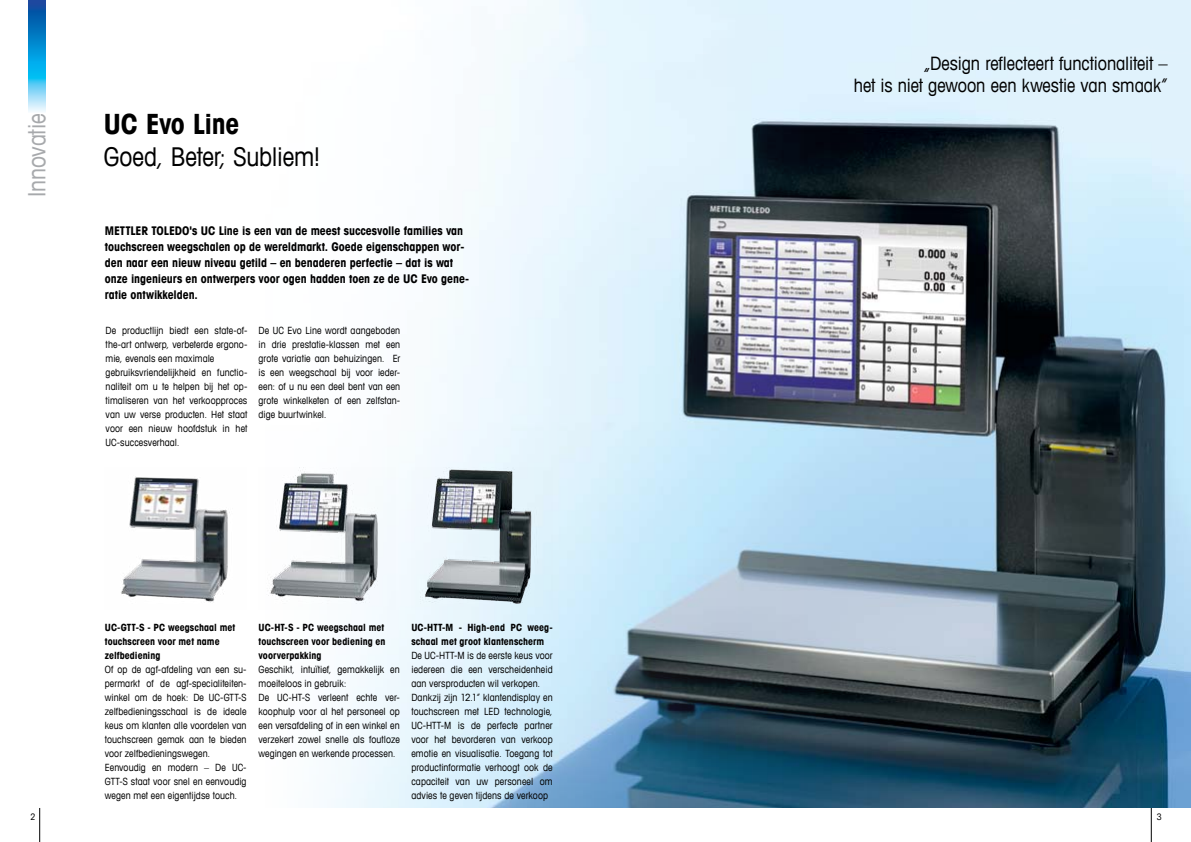
<style>
.page{position:relative;width:1191px;height:842px;background:#fff}
.page>*{position:absolute;margin:0;border:0;box-sizing:border-box;transform-origin:0 0}
.t1{font:700 condensed 28px "Avant Garde Com";letter-spacing:-.015em;color:#000}
.t2{font:condensed 26px "Avant Garde Com";letter-spacing:-.005em;color:#000}
.t3{font:condensed 24px "Avant Garde Com";letter-spacing:-.01em;color:#a7a9ac}
.t4{font:condensed 18.5px/22.7px "Avant Garde Com";letter-spacing:-.005em;color:#000;text-align:right}
.t5{font:700 condensed 12px/16px "Avant Garde Com";letter-spacing:-.005em;color:#000}
.t6{font:condensed 10px/14px "Avant Garde Com";letter-spacing:.005em;color:#000}
.t7{font:700 condensed 10px/14px "Avant Garde Com";letter-spacing:.005em;color:#000}
.t8{font:condensed 9px "Avant Garde Com";color:#000}
</style>
<div class="page">
<hr style="left:1151px;top:808px;width:1px;height:34px;background:#000">
<hr style="left:39px;top:808px;width:1px;height:34px;background:#000">
<img style="left:28px;top:0;width:17px;height:112px">
<img style="left:299px;top:0;width:892px;height:808px">
<img style="left:268px;top:468px;width:128px;height:142px">
<img style="left:411px;top:468px;width:142px;height:142px">
<img style="left:121px;top:476px;width:109px;height:127px">
<h3 class="t3" style="left:22px;top:197px;width:85px;rotate:-90deg">Innovatie</h3>
<h1 class="t1" style="left:104px;top:106px;width:137px">UC Evo Line</h1>
<h2 class="t2" style="left:104px;top:140px;width:217px">Goed, Beter; Subliem!</h2>
<p class="t5" style="left:105px;top:223px;width:366px">METTLER TOLEDO's UC Line is een van de meest succesvolle families van touchscreen weegschalen op de wereldmarkt. Goede eigenschappen wor&shy;den naar een nieuw niveau getild – en benaderen perfectie – dat is wat onze ingenieurs en ontwerpers voor ogen hadden toen ze de UC Evo gene&shy;ratie ontwikkelden.</p>
<p class="t6" style="left:106px;top:323px;width:143px">De productlijn biedt een state-of&shy;the-art ontwerp, verbeterde ergono&shy;mie, evenals een maximale gebruiksvriendelijkheid en functio&shy;naliteit om u te helpen bij het op&shy;timaliseren van het verkoopproces van uw verse producten. Het staat voor een nieuw hoofdstuk in het<br>UC-succesverhaal.</p>
<p class="t6" style="left:258px;top:323px;width:143px;text-align:justify">De UC Evo Line wordt aangeboden in drie prestatie-klassen met een grote variatie aan behuizingen. Er is een weegschaal bij voor ieder&shy;een: of u nu een deel bent van een grote winkelketen of een zelfstan&shy;dige buurtwinkel.</p>
<p class="t7" style="left:105px;top:620px;width:132px">UC-GTT-S - PC weegschaal met touchscreen voor met name zelfbediening</p>
<p class="t6" style="left:105px;top:662px;width:143px">Of op de agf-afdeling van een su&shy;permarkt of de agf-specialiteiten&shy;winkel om de hoek: De UC-GTT-S zelfbedieningsschaal is de ideale keus om klanten alle voordelen van touchscreen gemak aan te bieden voor zelfbedieningswegen.<br>Eenvoudig en modern – De UC-<br>GTT-S staat voor snel en eenvoudig wegen met een eigentijdse touch.</p>
<p class="t7" style="left:258px;top:620px;width:129px">UC-HT-S - PC weegschaal met touchscreen voor bediening en voorverpakking</p>
<p class="t6" style="left:258px;top:662px;width:143px">Geschikt, intuïtief, gemakkelijk en moeiteloos in gebruik:<br>De UC-HT-S verleent echte ver&shy;koophulp voor al het personeel op een versafdeling of in een winkel en verzekert zowel snelle als foutloze wegingen en werkende processen.</p>
<p class="t7" style="left:411px;top:621px;width:143px">UC-HTT-M - High-end PC weeg&shy;schaal met groot klantenscherm</p>
<p class="t6" style="left:411px;top:649px;width:143px">De UC-HTT-M is de eerste keus voor iedereen die een verscheidenheid aan versproducten wil verkopen.<br>Dankzij zijn 12.1“ klantendisplay en touchscreen met LED technologie, UC-HTT-M is de perfecte partner voor het bevorderen van verkoop emotie en visualisatie. Toegang tot productinformatie verhoogt ook de capaciteit van uw personeel om advies te geven tijdens de verkoop</p>
<h3 class="t4" style="left:853px;top:51px;width:315px">„Design reflecteert functionaliteit –<br>het is niet gewoon een kwestie van smaak”</h3>
<p class="t8" style="left:30px;top:811px;width:7px">2</p>
<p class="t8" style="left:1157px;top:811px;width:7px">3</p>
</div>
